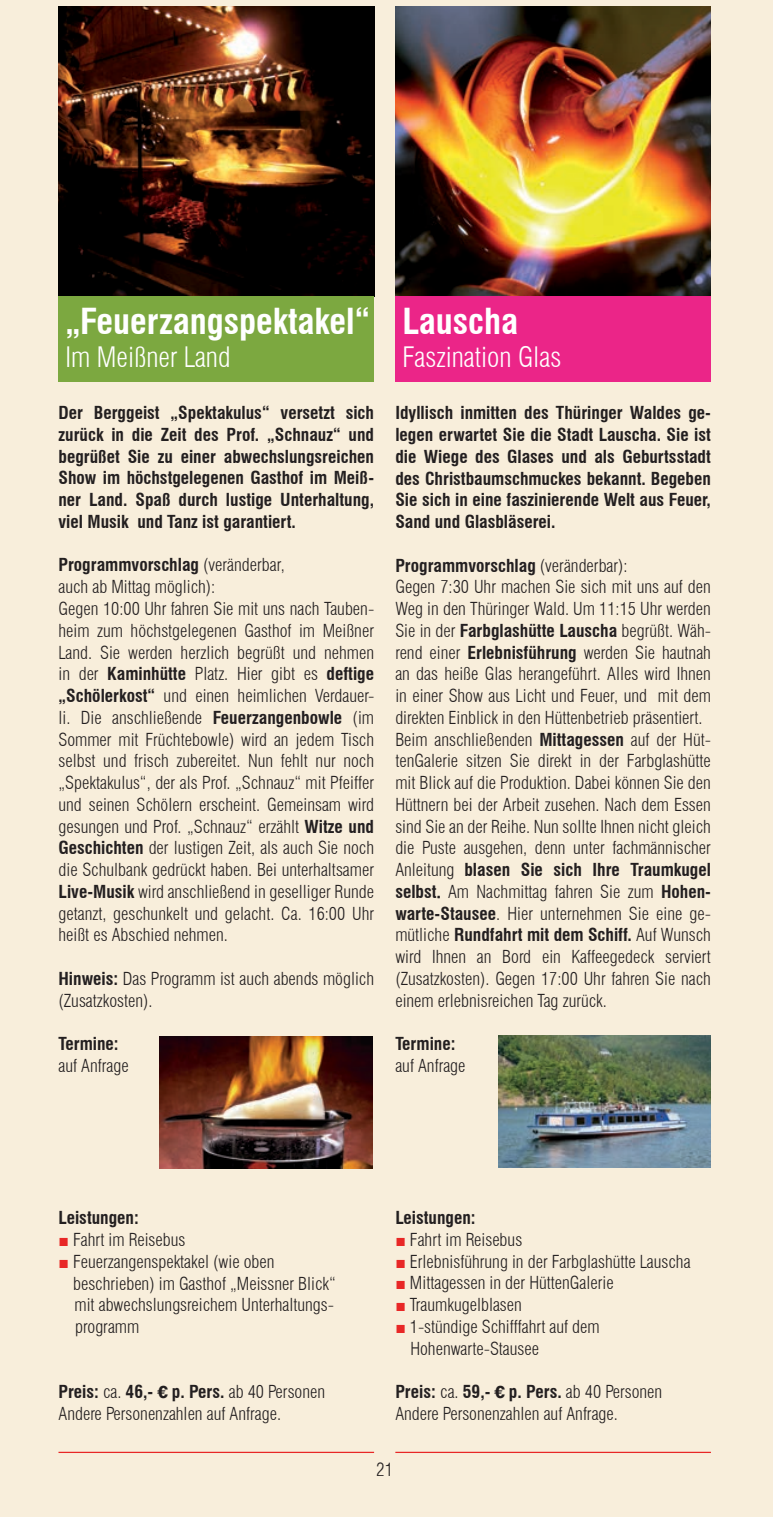
<style>
.page{position:relative;width:773px;height:1517px;background:#fff}
.page>*{position:absolute;margin:0;border:0;box-sizing:border-box;transform-origin:0 0}
.t1{font:700 condensed 35px "Swiss 721 BT";color:#fff}
.t2{font:300 condensed 27.5px "Swiss 721 BT";color:#fff}
.t3{font:300 condensed 18px "Swiss 721 BT";color:#231f20}
.t4{font:300 condensed 17.5px/21.8px "Swiss 721 BT";color:#231f20}
.t5{font:700 condensed 17.5px/21.8px "Swiss 721 BT";color:#231f20;text-align:justify}
.s1{font-weight:700}
.s2{font-family:"Arial";font-weight:900;font-stretch:normal;color:#e82726}
.s3{font-weight:800;font-stretch:normal}
</style>
<div class="page">
<div style="left:0;top:0;width:772px;height:1517px;background:#f8eedb"></div>
<img style="left:58px;top:6px;width:316px;height:291px">
<img style="left:395px;top:6px;width:315px;height:291px">
<div style="left:58px;top:297px;width:316px;height:85px;background:#7ca840"></div>
<div style="left:395px;top:297px;width:315px;height:85px;background:#eb2588"></div>
<hr style="left:58px;top:1451px;width:316px;height:2px;background:#e82726">
<hr style="left:395px;top:1451px;width:315px;height:2px;background:#e82726">
<img style="left:159px;top:1036px;width:213px;height:133px">
<img style="left:498px;top:1035px;width:212px;height:133px">
<h1 class="t1" style="left:66px;top:300px;width:306px">„Feuerzangspektakel“</h1>
<h2 class="t2" style="left:66px;top:341px;width:166px">Im Meißner Land</h2>
<p class="t5" style="left:58px;top:402px;width:317px">Der Berggeist „Spektakulus“ versetzt sich zurück in die Zeit des Prof. „Schnauz“ und begrüßet Sie zu einer abwechslungsreichen Show im höchstgelegenen Gasthof im Meiß&shy;ner Land. Spaß durch lustige Unterhaltung, viel Musik und Tanz ist garantiert.</p>
<p class="t4" style="left:58px;top:554px;width:317px"><span class="s1">Programmvorschlag</span> (veränderbar,<br>auch ab Mittag möglich):<br>Gegen 10:00 Uhr fahren Sie mit uns nach Tauben&shy;heim zum höchstgelegenen Gasthof im Meißner Land. Sie werden herzlich begrüßt und nehmen in der <span class="s1">Kaminhütte</span> Platz. Hier gibt es <span class="s1">deftige „Schölerkost“</span> und einen heimlichen Verdauer&shy;li. Die anschließende <span class="s1">Feuerzangenbowle</span> (im Sommer mit Früchtebowle) wird an jedem Tisch selbst und frisch zubereitet. Nun fehlt nur noch „Spektakulus“, der als Prof. „Schnauz“ mit Pfeiffer und seinen Schölern erscheint. Gemeinsam wird gesungen und Prof. „Schnauz“ erzählt <span class="s1">Witze und Geschichten</span> der lustigen Zeit, als auch Sie noch die Schulbank gedrückt haben. Bei unterhaltsamer <span class="s1">Live-Musik</span> wird anschließend in geselliger Runde getanzt, geschunkelt und gelacht. Ca. 16:00 Uhr heißt es Abschied nehmen.</p>
<p class="t4" style="left:58px;top:967px;width:317px"><span class="s1">Hinweis:</span> Das Programm ist auch abends möglich (Zusatzkosten).</p>
<p class="t5" style="left:58px;top:1033px;width:62px">Termine:</p>
<p class="t4" style="left:58px;top:1054px;width:72px">auf Anfrage</p>
<h1 class="t1" style="left:402px;top:300px;width:117px">Lauscha</h1>
<h2 class="t2" style="left:402px;top:341px;width:160px">Faszination Glas</h2>
<p class="t5" style="left:395px;top:402px;width:317px">Idyllisch inmitten des Thüringer Waldes ge&shy;legen erwartet Sie die Stadt Lauscha. Sie ist die Wiege des Glases und als Geburtsstadt des Christbaumschmuckes bekannt. Begeben Sie sich in eine faszinierende Welt aus Feuer, Sand und Glasbläserei.</p>
<p class="t4" style="left:395px;top:554px;width:317px"><span class="s1">Programmvorschlag</span> (veränderbar):<br>Gegen 7:30 Uhr machen Sie sich mit uns auf den Weg in den Thüringer Wald. Um 11:15 Uhr werden Sie in der <span class="s1">Farbglashütte Lauscha</span> begrüßt. Wäh&shy;rend einer <span class="s1">Erlebnisführung</span> werden Sie hautnah an das heiße Glas herangeführt. Alles wird Ihnen in einer Show aus Licht und Feuer, und mit dem direkten Einblick in den Hüttenbetrieb präsentiert.<br>Beim anschließenden <span class="s1">Mittagessen</span> auf der Hüt&shy;tenGalerie sitzen Sie direkt in der Farbglashütte mit Blick auf die Produktion. Dabei können Sie den Hüttnern bei der Arbeit zusehen. Nach dem Essen sind Sie an der Reihe. Nun sollte Ihnen nicht gleich die Puste ausgehen, denn unter fachmännischer Anleitung <span class="s1">blasen Sie sich Ihre Traumkugel selbst</span>. Am Nachmittag fahren Sie zum <span class="s1">Hohen&shy;warte-Stausee</span>. Hier unternehmen Sie eine ge&shy;mütliche <span class="s1">Rundfahrt mit dem Schiff.</span> Auf Wunsch wird Ihnen an Bord ein Kaffeegedeck serviert (Zusatzkosten). Gegen 17:00 Uhr fahren Sie nach einem erlebnisreichen Tag zurück.</p>
<p class="t5" style="left:395px;top:1033px;width:62px">Termine:</p>
<p class="t4" style="left:395px;top:1054px;width:72px">auf Anfrage</p>
<p class="t5" style="left:58px;top:1207px;width:82px">Leistungen:</p>
<p class="t4" style="left:58px;top:1228px;width:128px"><span class="s2">■</span> Fahrt im Reisebus</p>
<p class="t4" style="left:73px;top:1250px;width:264px;text-indent:-15px"><span class="s2">■</span> Feuerzangenspektakel (wie oben beschrieben) im Gasthof „Meissner Blick“ mit abwechslungsreichem Unterhaltungs&shy;programm</p>
<p class="t4" style="left:58px;top:1381px;width:268px"><span class="s1">Preis:</span> ca. <span class="s1">46,-</span> <span class="s3">€</span> <span class="s1">p. Pers.</span> ab 40 Personen<br>Andere Personenzahlen auf Anfrage.</p>
<p class="t5" style="left:395px;top:1207px;width:82px">Leistungen:</p>
<p class="t4" style="left:395px;top:1228px;width:128px"><span class="s2">■</span> Fahrt im Reisebus</p>
<p class="t4" style="left:395px;top:1250px;width:297px"><span class="s2">■</span> Erlebnisführung in der Farbglashütte Lauscha</p>
<p class="t4" style="left:395px;top:1272px;width:220px"><span class="s2">■</span> Mittagessen in der HüttenGalerie</p>
<p class="t4" style="left:395px;top:1294px;width:128px"><span class="s2">■</span> Traumkugelblasen</p>
<p class="t4" style="left:410px;top:1315px;width:191px;text-indent:-15px"><span class="s2">■</span> 1-stündige Schifffahrt auf dem<br>Hohenwarte-Stausee</p>
<p class="t4" style="left:395px;top:1381px;width:268px"><span class="s1">Preis:</span> ca. <span class="s1">59,-</span> <span class="s3">€</span> <span class="s1">p. Pers.</span> ab 40 Personen<br>Andere Personenzahlen auf Anfrage.</p>
<p class="t3" style="left:376px;top:1459px;width:18px">21</p>
</div>
